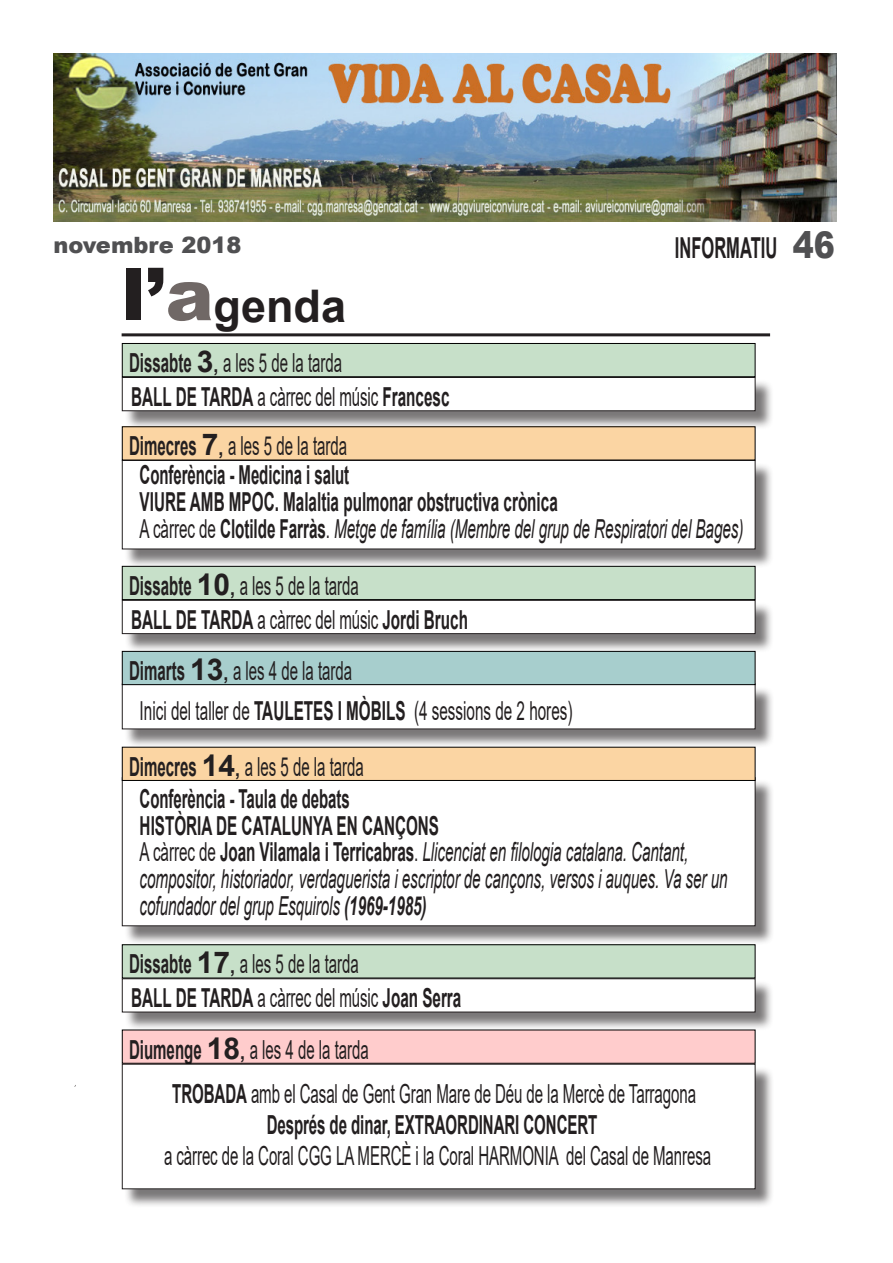
<style>
.page{position:relative;width:893px;height:1263px;background:#fff}
.page>*{position:absolute;margin:0;border:0;box-sizing:border-box;transform-origin:0 0}
.t1{font:700 45px "Arial";color:#231f20}
.t2{font:700 28.8px "Arial";color:#231f20;scale:.57 1}
.t3{font:26.25px "Arial";letter-spacing:-.005em;color:#231f20;scale:.57 1}
.t4{font:700 26.25px "Arial";letter-spacing:-.005em;color:#231f20;scale:.57 1}
.t5{font:italic 26.1px/26.8px "Arial";letter-spacing:-.005em;color:#231f20;scale:.58 1}
.t6{font:700 26.1px "Arial";color:#231f20;scale:.58 1}
.t7{font:700 26.1px "Arial";color:#231f20;scale:.57 1}
.t8{font:26.1px "Arial";color:#231f20;scale:.58 1}
.t9{font:900 22.5px "Arial";color:#505052}
.s1{font-weight:900;font-size:36.75px;color:#505052}
.s2{font-weight:900;font-size:72px}
.s3{font-weight:900;font-size:72px;color:#706866}
.s4{font-weight:700}
.s5{font-weight:700;font-size:30px}
.s6{font-weight:700;font-size:19.8px}
.s7{font-weight:400;font-size:26.25px}
.s8{font-style:normal}
.s9{font-weight:700;font-style:normal}
</style>
<div class="page">
<img style="left:54px;top:54px;width:782px;height:167px">
<hr style="left:122px;top:333px;width:648px;height:3px;background:#231f20">
<div style="left:124px;top:379px;width:650px;height:51px;background:#231f20;opacity:.6"></div>
<div style="left:122px;top:377px;width:633px;height:34px;background:#fff"></div>
<div style="left:122px;top:377px;width:633px;height:34px;border:1px solid #231f20"></div>
<div style="left:122px;top:343px;width:633px;height:34px;background:#c7e0c9"></div>
<div style="left:122px;top:343px;width:633px;height:34px;border:1px solid #000"></div>
<div style="left:124px;top:462px;width:650px;height:106px;background:#231f20;opacity:.6"></div>
<div style="left:122px;top:460px;width:633px;height:89px;background:#fff"></div>
<div style="left:122px;top:460px;width:633px;height:89px;border:1px solid #231f20"></div>
<div style="left:122px;top:427px;width:633px;height:33px;background:#fbd5a3"></div>
<div style="left:124px;top:981px;width:650px;height:50px;background:#231f20;opacity:.6"></div>
<div style="left:122px;top:979px;width:633px;height:33px;background:#fff"></div>
<div style="left:122px;top:978px;width:633px;height:34px;border:1px solid #231f20"></div>
<div style="left:122px;top:945px;width:633px;height:33px;background:#c7e0c9"></div>
<div style="left:124px;top:779px;width:650px;height:166px;background:#231f20;opacity:.6"></div>
<div style="left:122px;top:778px;width:633px;height:148px;background:#fff"></div>
<div style="left:122px;top:747px;width:633px;height:33px;background:#fbd5a3"></div>
<div style="left:122px;top:747px;width:633px;height:34px;border:1px solid #000"></div>
<div style="left:124px;top:602px;width:650px;height:50px;background:#231f20;opacity:.6"></div>
<div style="left:122px;top:600px;width:633px;height:34px;background:#fff"></div>
<div style="left:122px;top:600px;width:633px;height:34px;border:1px solid #231f20"></div>
<div style="left:122px;top:566px;width:633px;height:34px;background:#c7e0c9"></div>
<div style="left:122px;top:566px;width:633px;height:34px;border:1px solid #000"></div>
<div style="left:124px;top:686px;width:650px;height:62px;background:#231f20;opacity:.6"></div>
<div style="left:122px;top:684px;width:633px;height:45px;background:#fff"></div>
<div style="left:122px;top:651px;width:633px;height:34px;background:#a7cecd"></div>
<div style="left:122px;top:651px;width:633px;height:34px;border:1px solid #000"></div>
<div style="left:122px;top:1030px;width:633px;height:33px;background:#fcc"></div>
<div style="left:122px;top:1029px;width:633px;height:35px;border:1px solid #000"></div>
<div style="left:124px;top:1066px;width:650px;height:142px;background:#231f20;opacity:.6"></div>
<div style="left:122px;top:1064px;width:633px;height:125px;background:#fff"></div>
<p class="t9" style="left:54px;top:229px;width:189px">novembre 2018</p>
<p class="t2" style="left:675px;top:227px;width:282px">INFORMATIU <span class="s1">46</span></p>
<p class="t1" style="left:122px;top:274px;width:226px"><span class="s2">l’</span><span class="s3">a</span>genda</p>
<p class="t3" style="left:129px;top:345px;width:376px"><span class="s4">Dissabte</span> <span class="s5">3</span><span class="s6">,</span> a les 5 de la tarda</p>
<p class="t6" style="left:131px;top:379px;width:550px">BALL DE TARDA <span class="s7">a càrrec del músic</span> Francesc</p>
<p class="t3" style="left:129px;top:428px;width:384px"><span class="s4">Dimecres</span> <span class="s5">7</span><span class="s6">,</span> a les 5 de la tarda</p>
<p class="t7" style="left:140px;top:457px;width:369px">Conferència - Medicina i salut</p>
<p class="t6" style="left:140px;top:484px;width:722px">VIURE AMB MPOC. Malaltia pulmonar obstructiva crònica</p>
<p class="t5" style="left:140px;top:516px;width:1042px"><span class="s8">A càrrec de</span> <span class="s9">Clotilde Farràs</span><span class="s8">.</span> Metge de família (Membre del grup de Respiratori del Bages)</p>
<p class="t3" style="left:129px;top:568px;width:405px"><span class="s4">Dissabte</span> <span class="s5">10</span><span class="s6">,</span> a les 5 de la tarda</p>
<p class="t6" style="left:131px;top:601px;width:582px">BALL DE TARDA <span class="s7">a càrrec del músic</span> Jordi Bruch</p>
<p class="t3" style="left:129px;top:653px;width:393px"><span class="s4">Dimarts</span> <span class="s5">13</span><span class="s6">,</span> a les 4 de la tarda</p>
<p class="t8" style="left:140px;top:693px;width:748px">Inici del taller de <span class="s4">TAULETES I MÒBILS</span> (4 sessions de 2 hores)</p>
<p class="t3" style="left:129px;top:748px;width:414px"><span class="s4">Dimecres</span> <span class="s5">14</span><span class="s6">,</span> a les 5 de la tarda</p>
<p class="t7" style="left:140px;top:780px;width:370px">Conferència - Taula de debats</p>
<p class="t6" style="left:140px;top:807px;width:518px">HISTÒRIA DE CATALUNYA EN CANÇONS</p>
<p class="t5" style="left:140px;top:839px;width:1015px"><span class="s8">A càrrec de</span> <span class="s9">Joan Vilamala i Terricabras</span><span class="s8">.</span> Llicenciat en filologia catalana. Cantant, compositor, historiador, verdaguerista i escriptor de cançons, versos i auques. Va ser un cofundador del grup Esquirols <span class="s4">(1969-1985)</span></p>
<p class="t3" style="left:129px;top:946px;width:405px"><span class="s4">Dissabte</span> <span class="s5">17</span><span class="s6">,</span> a les 5 de la tarda</p>
<p class="t6" style="left:131px;top:980px;width:571px">BALL DE TARDA <span class="s7">a càrrec del músic</span> Joan Serra</p>
<p class="t3" style="left:129px;top:1031px;width:422px"><span class="s4">Diumenge</span> <span class="s5">18</span><span class="s6">,</span> a les 4 de la tarda</p>
<p class="t3" style="left:172px;top:1075px;width:920px"><span class="s4">TROBADA</span> amb el Casal de Gent Gran Mare de Déu de la Mercè de Tarragona</p>
<p class="t4" style="left:267px;top:1106px;width:582px">Després de dinar, EXTRAORDINARI CONCERT</p>
<p class="t3" style="left:164px;top:1138px;width:961px">a càrrec de la Coral CGG LA MERCÈ i la Coral HARMONIA del Casal de Manresa</p>
</div>
